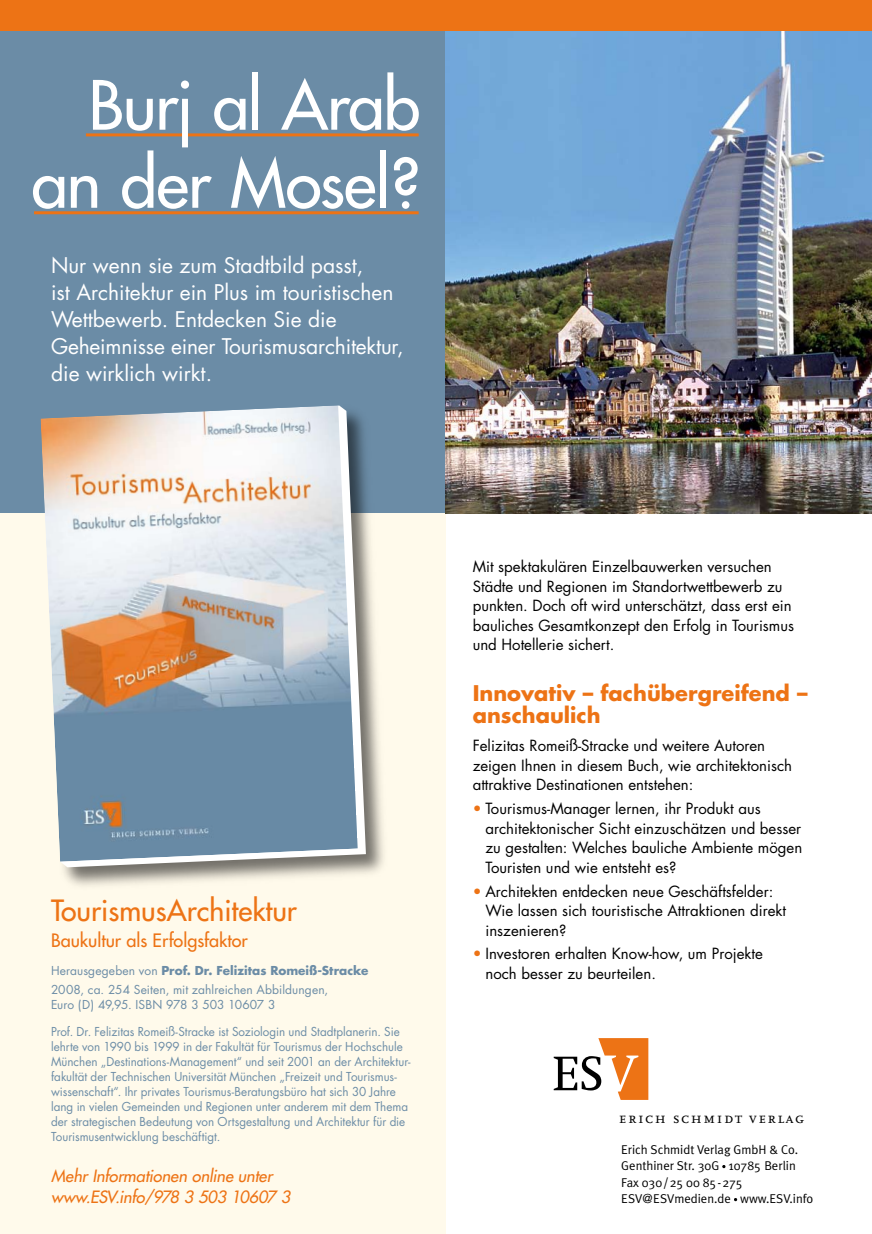
<style>
.page{position:relative;width:872px;height:1234px;background:#fff}
.page>*{position:absolute;margin:0;border:0;box-sizing:border-box;transform-origin:0 0}
.t1{font:66px/78px "Futura";letter-spacing:-.02em;color:#fff;text-align:right}
.t2{font:28.5px "Futura";color:#ed7315}
.t3{font:21px/27px "Futura";color:#fff}
.t4{font:700 21px/22.5px "Futura";color:#ed7315}
.t5{font:18px "Futura";color:#ed7315}
.t6{font:italic 16.5px/21px "Futura";letter-spacing:-.01em;color:#ed7315}
.t7{font:15.75px "Scala Caps";letter-spacing:.1em;color:#000}
.t8{font:15px/19.5px "Futura";color:#000}
.t9{font:12.75px/16.5px "Meta Plus Normal";color:#000}
.t10{font:12px/15px "Futura";color:#6b8ca6}
.s1{font-weight:700}
.s2{color:#ed7315}
</style>
<div class="page">
<div style="left:0;top:479px;width:446px;height:754px;background:#fffaeb"></div>
<div style="left:0;top:0;width:446px;height:513px;background:#6b8ca6"></div>
<img style="left:446px;top:30px;width:426px;height:483px">
<svg style="left:553px;top:1038px;width:95px;height:61px"></svg>
<div style="left:0;top:0;width:872px;height:30px;background:#ed7315"></div>
<div style="left:58px;top:403px;width:332px;height:488px;background:#000;opacity:.55"></div>
<svg style="left:60px;top:405px;width:306px;height:462px;background:#a0a2a0"></svg>
<img style="left:40px;top:405px;width:318px;height:456px">
<hr style="left:86px;top:133px;width:332px;height:3px;background:#ed7315">
<hr style="left:34px;top:211px;width:384px;height:3px;background:#ed7315">
<h1 class="t1" style="left:31px;top:67px;width:391px">Burj al Arab an der Mosel?</h1>
<h3 class="t3" style="left:51px;top:252px;width:354px">Nur wenn sie zum Stadtbild passt,<br>ist Architektur ein Plus im touristischen Wettbewerb. Entdecken Sie die Geheimnisse einer Tourismusarchitektur, die wirklich wirkt.</h3>
<h2 class="t2" style="left:51px;top:892px;width:247px">TourismusArchitektur</h2>
<p class="t5" style="left:51px;top:929px;width:198px">Baukultur als Erfolgsfaktor</p>
<p class="t10" style="left:51px;top:961px;width:319px;line-height:19.2px">Herausgegeben von <span class="s1">Prof. Dr. Felizitas Romeiß-Stracke<br></span>2008, ca. 254 Seiten, mit zahlreichen Abbildungen,</p>
<p class="t10" style="left:51px;top:997px;width:226px">Euro (D) 49,95. ISBN 978 3 503 10607 3</p>
<p class="t10" style="left:51px;top:1024px;width:361px">Prof. Dr. Felizitas Romeiß-Stracke ist Soziologin und Stadtplanerin. Sie lehrte von 1990 bis 1999 in der Fakultät für Tourismus der Hochschule München „Destinations-Management“ und seit 2001 an der Architektur&shy;fakultät der Technischen Universität München „Freizeit und Tourismus&shy;wissenschaft“. Ihr privates Tourismus-Beratungsbüro hat sich 30 Jahre lang in vielen Gemeinden und Regionen unter anderem mit dem Thema der strategischen Bedeutung von Ortsgestaltung und Architektur für die Tourismusent-wicklung beschäftigt.</p>
<p class="t6" style="left:51px;top:1165px;width:241px">Mehr Informationen online unter www.ESV.info/978 3 503 10607 3</p>
<p class="t8" style="left:472px;top:557px;width:323px">Mit spektakulären Einzelbauwerken versuchen Städte und Regionen im Standortwettbewerb zu punkten. Doch oft wird unterschätzt, dass erst ein bauliches Gesamtkonzept den Erfolg in Tourismus und Hotellerie sichert.</p>
<h3 class="t4" style="left:472px;top:681px;width:336px">Innovativ – fachübergreifend – anschaulich</h3>
<p class="t8" style="left:472px;top:736px;width:321px">Felizitas Romeiß-Stracke und weitere Autoren zeigen Ihnen in diesem Buch, wie architektonisch attraktive Destinationen entstehen:</p>
<p class="t8" style="left:485px;top:799px;width:318px;text-indent:-13px"><span class="s2">•</span> Tourismus-Manager lernen, ihr Produkt aus architektonischer Sicht einzuschätzen und besser zu gestalten: Welches bauliche Ambiente mögen Touristen und wie entsteht es?</p>
<p class="t8" style="left:485px;top:881px;width:302px;text-indent:-13px"><span class="s2">•</span> Architekten entdecken neue Geschäftsfelder:<br>Wie lassen sich touristische Attraktionen direkt inszenieren?</p>
<p class="t8" style="left:485px;top:944px;width:279px;text-indent:-13px"><span class="s2">•</span> Investoren erhalten Know-how, um Projekte noch besser zu beurteilen.</p>
<p class="t7" style="left:619px;top:1108px;width:187px">erich schmidt verlag</p>
<p class="t9" style="left:621px;top:1140px;width:194px">Erich Schmidt Verlag GmbH &amp; Co.<br>Genthiner Str. 30G · 10785 Berlin<br>Fax 030/25 00 85-275 esv@esvmedien.de · www.esv.info</p>
</div>
